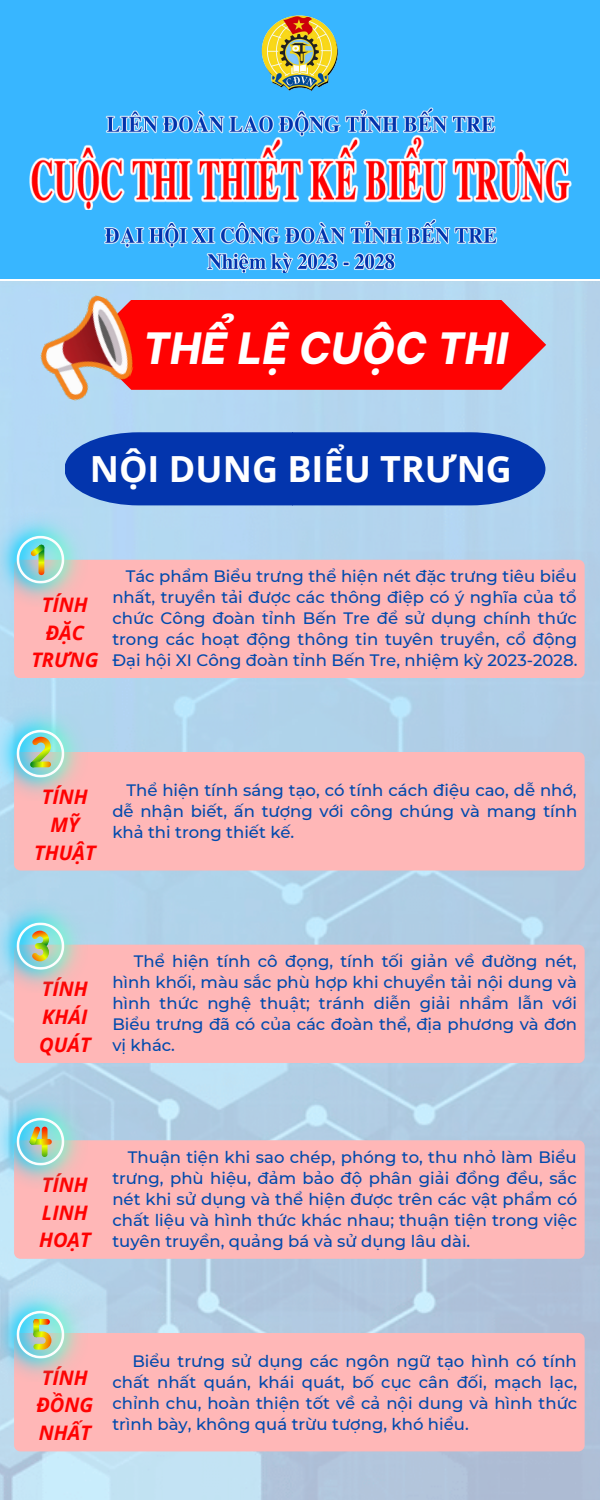
<style>
.page{position:relative;width:600px;height:1500px;background:#fff}
.page>*{position:absolute;margin:0;border:0;box-sizing:border-box;transform-origin:0 0}
.t1{font:italic 800 45px "Be Vietnam";letter-spacing:.01em;color:#fff}
.t2{font:700 36px "Open Sans";color:#fff}
.t3{font:italic 700 20px/27.8px "Open Sans";color:#ff0202}
.t4{font:500 16.5px/21px "Montserrat";color:#004aad;text-align:justify}
</style>
<div class="page">
<div style="left:0;top:0;width:600px;height:279px;background:#38b6ff"></div>
<img style="left:261px;top:15px;width:77px;height:76px">
<img style="left:105px;top:107px;width:391px;height:25px">
<img style="left:29px;top:132px;width:543px;height:78px">
<img style="left:104px;top:219px;width:394px;height:54px">
<img style="left:0;top:281px;width:600px;height:1219px">
<div style="left:151px;top:300px;width:395px;height:90px;background:#ff0202"></div>
<img style="left:31px;top:285px;width:120px;height:130px">
<div style="left:14px;top:560px;width:570px;height:118px;background:#ffb7b7;border-radius:6px"></div>
<img style="left:0;top:513px;width:88px;height:94px">
<svg style="left:65px;top:432px;width:480px;height:73px;background:#0f40b1"></svg>
<svg style="left:39px;top:545px;width:5px;height:30px"></svg>
<svg style="left:31px;top:544px;width:14px;height:12px"></svg>
<div style="left:14px;top:752px;width:570px;height:118px;background:#ffb7b7;border-radius:6px"></div>
<img style="left:0;top:706px;width:88px;height:94px">
<svg style="left:30px;top:737px;width:21px;height:30px"></svg>
<div style="left:14px;top:945px;width:570px;height:118px;background:#ffb7b7;border-radius:6px"></div>
<img style="left:0;top:899px;width:88px;height:94px">
<svg style="left:32px;top:931px;width:17px;height:30px"></svg>
<div style="left:14px;top:1140px;width:570px;height:119px;background:#ffb7b7;border-radius:6px"></div>
<img style="left:0;top:1095px;width:88px;height:93px">
<svg style="left:42px;top:1127px;width:6px;height:30px"></svg>
<svg style="left:30px;top:1139px;width:22px;height:6px"></svg>
<svg style="left:29px;top:1126px;width:11px;height:19px"></svg>
<div style="left:14px;top:1333px;width:570px;height:118px;background:#ffb7b7;border-radius:6px"></div>
<img style="left:0;top:1287px;width:88px;height:94px">
<svg style="left:33px;top:1319px;width:17px;height:6px"></svg>
<svg style="left:33px;top:1319px;width:6px;height:18px"></svg>
<svg style="left:33px;top:1331px;width:18px;height:19px"></svg>
<h1 class="t1" style="left:141px;top:311px;width:367px">THỂ LỆ CUỘC THI</h1>
<h2 class="t2" style="left:90px;top:444px;width:424px">NỘI DUNG BIỂU TRƯNG</h2>
<p class="t3" style="left:31px;top:590px;width:69px;text-align:center">TÍNH<br>ĐẶC<br>TRƯNG</p>
<p class="t4" style="left:112px;top:566px;width:467px;text-indent:13px">Tác phẩm Biểu trưng thể hiện nét đặc trưng tiêu biểu nhất, truyền tải được các thông điệp có ý nghĩa của tổ chức Công đoàn tỉnh Bến Tre để sử dụng chính thức trong các hoạt động thông tin tuyên truyền, cổ động Đại hội XI Công đoàn tỉnh Bến Tre, nhiệm kỳ 2023-2028.</p>
<p class="t3" style="left:34px;top:783px;width:63px;text-align:center">TÍNH<br>MỸ<br>THUẬT</p>
<p class="t4" style="left:112px;top:779px;width:466px;text-indent:14px">Thể hiện tính sáng tạo, có tính cách điệu cao, dễ nhớ, dễ nhận biết, ấn tượng với công chúng và mang tính khả thi trong thiết kế.</p>
<p class="t3" style="left:39px;top:975px;width:53px">TÍNH<br>KHÁI<br>QUÁT</p>
<p class="t4" style="left:112px;top:951px;width:466px;text-indent:22px">Thể hiện tính cô đọng, tính tối giản về đường nét, hình khối, màu sắc phù hợp khi chuyển tải nội dung và hình thức nghệ thuật; tránh diễn giải nhầm lẫn với Biểu trưng đã có của các đoàn thể, địa phương và đơn vị khác.</p>
<p class="t3" style="left:39px;top:1170px;width:53px">TÍNH<br>LINH<br>HOẠT</p>
<p class="t4" style="left:112px;top:1146px;width:466px;text-indent:16px">Thuận tiện khi sao chép, phóng to, thu nhỏ làm Biểu trưng, phù hiệu, đảm bảo độ phân giải đồng đều, sắc nét khi sử dụng và thể hiện được trên các vật phẩm có chất liệu và hình thức khác nhau; thuận tiện trong việc tuyên truyền, quảng bá và sử dụng lâu dài.</p>
<p class="t3" style="left:36px;top:1363px;width:58px">TÍNH<br>ĐỒNG<br>NHẤT</p>
<p class="t4" style="left:112px;top:1350px;width:467px;text-indent:20px">Biểu trưng sử dụng các ngôn ngữ tạo hình có tính chất nhất quán, khái quát, bố cục cân đối, mạch lạc, chỉnh chu, hoàn thiện tốt về cả nội dung và hình thức trình bày, không quá trừu tượng, khó hiểu.</p>
</div>
